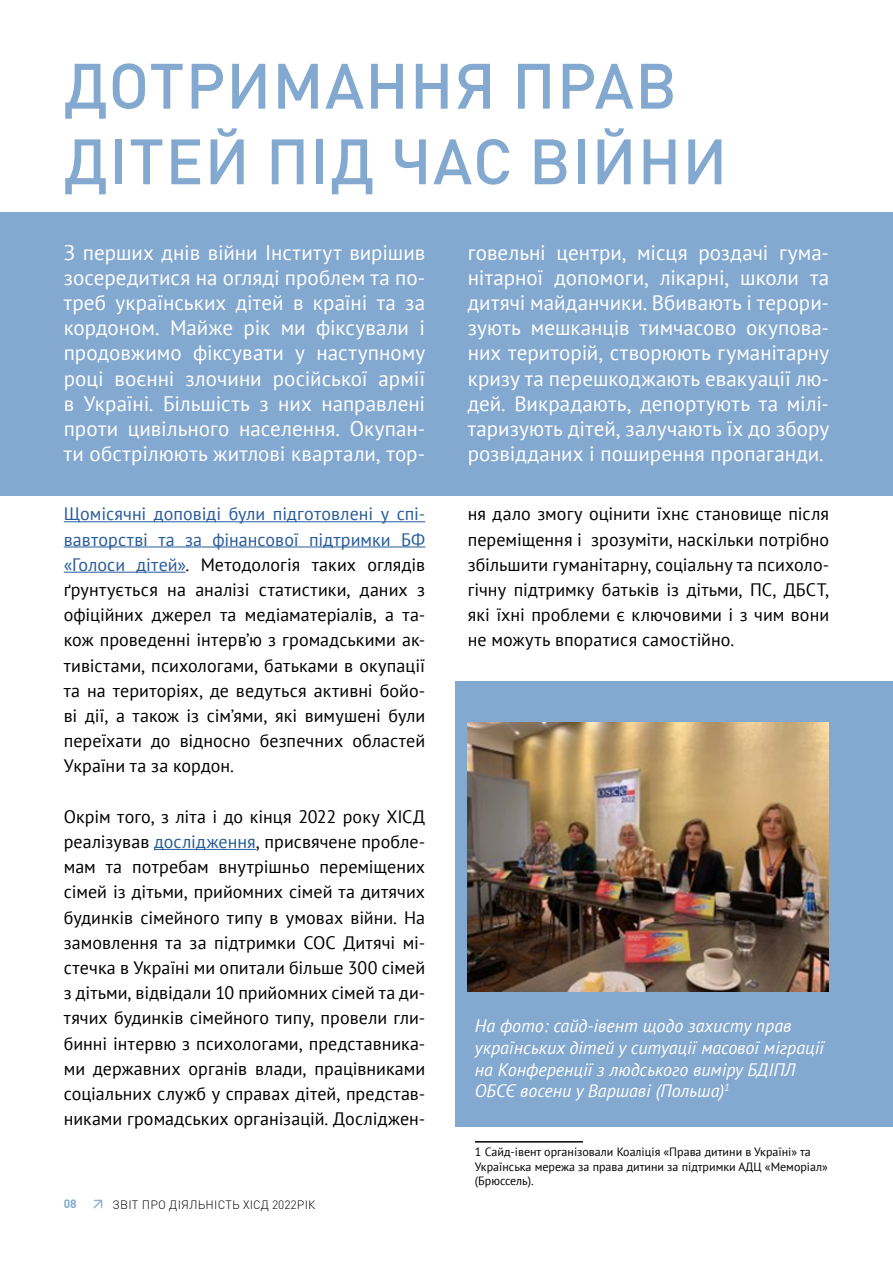
<style>
.page{position:relative;width:893px;height:1263px;background:#fff}
.page>*{position:absolute;margin:0;border:0;box-sizing:border-box;transform-origin:0 0}
.t1{font:500 63px/75.6px "DIN Pro";letter-spacing:.02em;color:#84a9d0}
.t2{font:21px/25.2px "PT Sans";letter-spacing:.005em;color:#fff;text-align:justify}
.t3{font:18px/25.2px "PT Sans";letter-spacing:.005em;color:#000;text-align:justify}
.t4{font:italic 18px/21.6px "PT Sans";color:#fff}
.t5{font:12px/14.4px "PT Sans";color:#000}
.t6{font:300 12px "DIN Pro";letter-spacing:.02em;color:#000}
.t7{font:700 12px "DIN Pro";color:#84a9d0}
.s1{color:#275b9b}
</style>
<div class="page">
<svg style="left:93px;top:1200px;width:9px;height:9px"></svg>
<div style="left:455px;top:682px;width:437px;height:445px;background:#84a9d0"></div>
<div style="left:0;top:212px;width:893px;height:284px;background:#84a9d0"></div>
<hr style="left:64px;top:521px;width:361px;height:1px;background:#275b9b">
<hr style="left:64px;top:546px;width:361px;height:1px;background:#275b9b">
<hr style="left:64px;top:572px;width:122px;height:1px;background:#275b9b">
<hr style="left:154px;top:849px;width:102px;height:1px;background:#275b9b">
<img style="left:468px;top:723px;width:361px;height:269px">
<hr style="left:475px;top:1141px;width:108px;height:1px;background:#000">
<h1 class="t1" style="left:64px;top:41px;width:665px">ДОТРИМАННЯ ПРАВ<br>ДІТЕЙ ПІД ЧАС ВІЙНИ</h1>
<p class="t2" style="left:64px;top:239px;width:363px">З перших днів війни Інститут вирішив зосередитися на огляді проблем та по&shy;треб українських дітей в країні та за кордоном. Майже рік ми фіксували і продовжимо фіксувати у наступному році воєнні злочини російської армії в Україні. Більшість з них направлені проти цивільного населення. Окупан&shy;ти обстрілюють житлові квартали, тор-</p>
<p class="t2" style="left:468px;top:239px;width:363px">говельні центри, місця роздачі гума&shy;нітарної допомоги, лікарні, школи та дитячі майданчики. Вбивають і терори&shy;зують мешканців тимчасово окупова&shy;них територій, створюють гуманітарну кризу та перешкоджають евакуації лю&shy;дей. Викрадають, депортують та мілі&shy;таризують дітей, залучають їх до збору розвідданих і поширення пропаганди.</p>
<p class="t3" style="left:64px;top:501px;width:363px"><span class="s1">Щомісячні доповіді були підготовлені у спі&shy;вавторстві та за фінансової підтримки БФ «Голоси дітей»</span>. Методологія таких оглядів ґрунтується на аналізі статистики, даних з офіційних джерел та медіаматеріалів, а та&shy;кож проведенні інтерв’ю з громадськими ак&shy;тивістами, психологами, батьками в окупації та на територіях, де ведуться активні бойо&shy;ві дії, а також із сім’ями, які вимушені були переїхати до відносно безпечних областей України та за кордон.</p>
<p class="t3" style="left:64px;top:803px;width:363px">Окрім того, з літа і до кінця 2022 року ХІСД реалізував <span class="s1">дослідження</span>, присвячене пробле&shy;мам та потребам внутрішньо переміщених сімей із дітьми, прийомних сімей та дитячих будинків сімейного типу в умовах війни. На замовлення та за підтримки СОС Дитячі мі&shy;стечка в Україні ми опитали більше 300 сімей з дітьми, відвідали 10 прийомних сімей та ди&shy;тячих будинків сімейного типу, провели гли&shy;бинні інтервю з психологами, представника&shy;ми державних органів влади, працівниками соціальних служб у справах дітей, представ&shy;никами громадських організацій. Досліджен-</p>
<p class="t7" style="left:64px;top:1193px;width:15px">08</p>
<p class="t6" style="left:112px;top:1196px;width:204px">ЗВІТ ПРО ДІЯЛЬНІСТЬ ХІСД 2022РІК</p>
<p class="t3" style="left:468px;top:501px;width:363px">ня дало змогу оцінити їхнє становище після переміщення і зрозуміти, наскільки потрібно збільшити гуманітарну, соціальну та психоло&shy;гічну підтримку батьків із дітьми, ПС, ДБСТ, які їхні проблеми є ключовими і з чим вони не можуть впоратися самостійно.</p>
<p class="t4" style="left:475px;top:1015px;width:351px">На фото: сайд-івент щодо захисту прав українських дітей у ситуації масової міграції на Конференції з людського виміру БДІПЛ ОБСЄ восени у Варшаві (Польша)<sup>1</sup></p>
<p class="t5" style="left:475px;top:1144px;width:354px">1 Сайд-івент організовали Коаліція «Права дитини в Україні» та<br>Українська мережа за права дитини за підтримки АДЦ «Меморіал» (Брюссель).</p>
</div>
